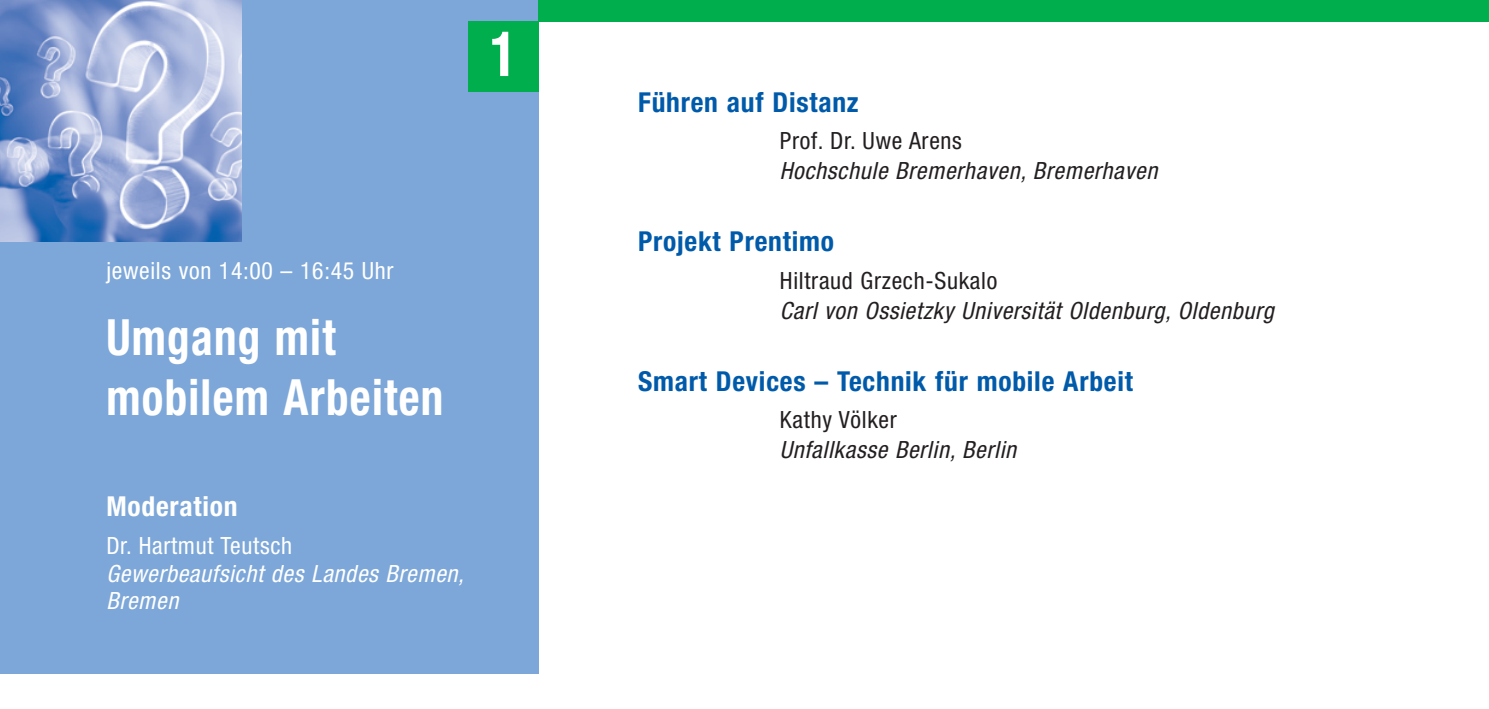
<style>
.page{position:relative;width:1489px;height:709px;background:#fff}
.page>*{position:absolute;margin:0;border:0;box-sizing:border-box;transform-origin:0 0}
.t1{font:700 condensed 62.5px "Helvetica Neue";color:#fff;scale:.9 1}
.t2{font:700 condensed 50px/60px "Helvetica Neue";letter-spacing:.03em;color:#fff;scale:.9 1}
.t3{font:700 condensed 27.5px "Helvetica Neue";letter-spacing:.03em;color:#005aaa}
.t4{font:700 condensed 27.5px "Helvetica Neue";letter-spacing:.03em;color:#fff}
.t5{font:italic condensed 23.75px "Helvetica Neue";letter-spacing:.03em;color:#231f20}
.t6{font:condensed 23.75px "Helvetica Neue";letter-spacing:.03em;color:#231f20}
.t7{font:condensed 23.75px "Helvetica Neue";letter-spacing:.03em;color:#fff}
.t8{font:italic condensed 23.75px/27.5px "Helvetica Neue";color:#fff}
</style>
<div class="page">
<div style="left:0;top:0;width:539px;height:673px;background:#7da7d8"></div>
<img style="left:0;top:0;width:241px;height:241px">
<div style="left:468px;top:21px;width:71px;height:71px;background:#00ae4d"></div>
<div style="left:539px;top:0;width:949px;height:21px;background:#00ae4d"></div>
<h1 class="t1" style="left:490px;top:31px;width:32px">1</h1>
<p class="t7" style="left:106px;top:262px;width:289px">jeweils von 14:00 – 16:45 Uhr</p>
<h2 class="t2" style="left:106px;top:311px;width:376px">Umgang mit mobilem Arbeiten</h2>
<p class="t4" style="left:106px;top:496px;width:133px">Moderation</p>
<p class="t7" style="left:106px;top:537px;width:187px">Dr. Hartmut Teutsch</p>
<p class="t8" style="left:106px;top:561px;width:363px">Gewerbeaufsicht des Landes Bremen,<br>Bremen</p>
<p class="t3" style="left:638px;top:92px;width:222px">Führen auf Distanz</p>
<p class="t6" style="left:780px;top:132px;width:183px">Prof. Dr. Uwe Arens</p>
<p class="t5" style="left:779px;top:162px;width:383px">Hochschule Bremerhaven, Bremerhaven</p>
<p class="t3" style="left:638px;top:232px;width:197px">Projekt Prentimo</p>
<p class="t6" style="left:780px;top:271px;width:219px">Hiltraud Grzech-Sukalo</p>
<p class="t5" style="left:779px;top:301px;width:500px">Carl von Ossietzky Universität Oldenburg, Oldenburg</p>
<p class="t3" style="left:638px;top:371px;width:496px">Smart Devices – Technik für mobile Arbeit</p>
<p class="t6" style="left:780px;top:411px;width:118px">Kathy Völker</p>
<p class="t5" style="left:779px;top:441px;width:242px">Unfallkasse Berlin, Berlin</p>
</div>
